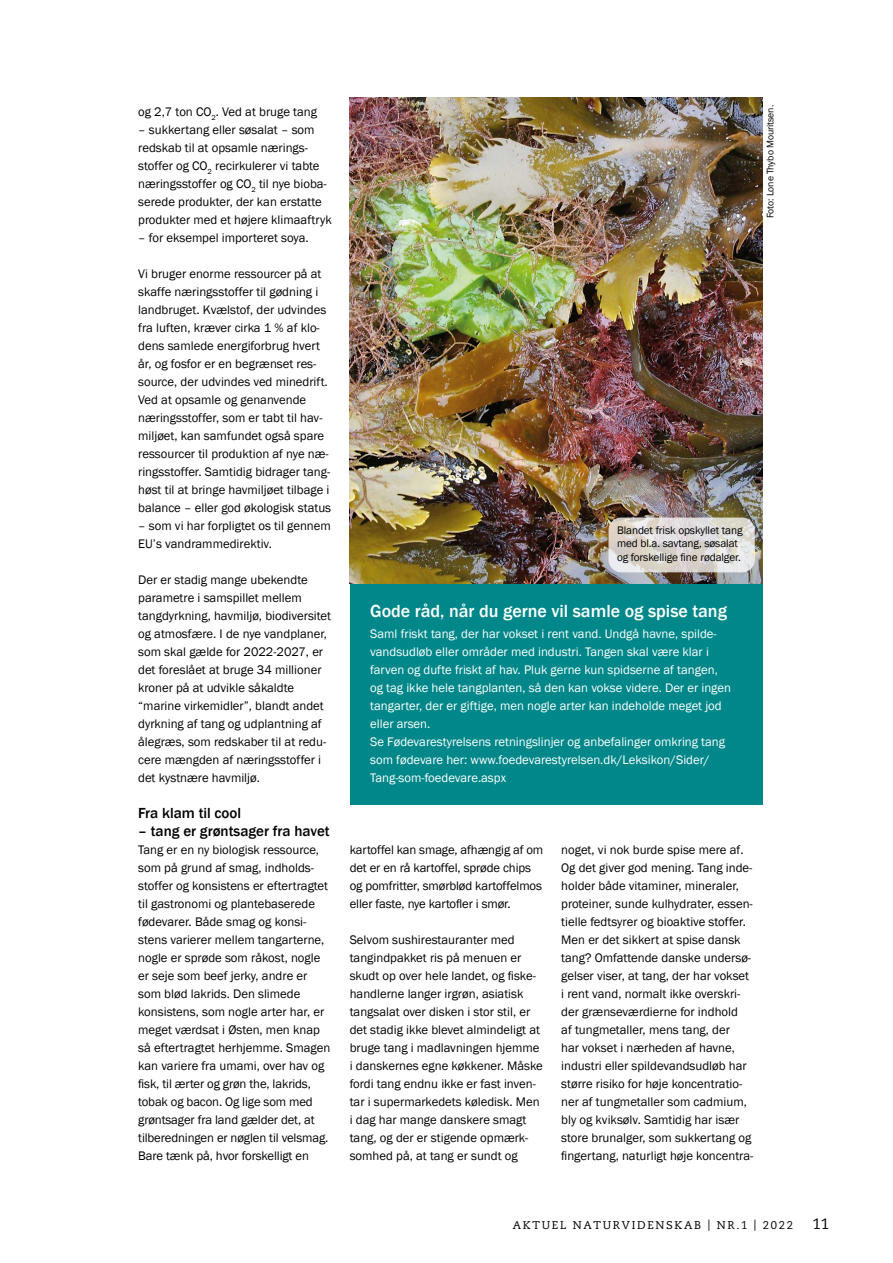
<style>
.page{position:relative;width:893px;height:1263px;background:#fff}
.page>*{position:absolute;margin:0;border:0;box-sizing:border-box;transform-origin:0 0}
.t1{font:500 18px "Franklin Gothic";color:#fff}
.t2{font:500 15px "Franklin Gothic";color:#000}
.t3{font:15px "Caecilia";color:#000}
.t4{font:12.75px/18px "Franklin Gothic";color:#000}
.t5{font:12.75px/18px "Franklin Gothic";color:#fff}
.t6{font:11.25px/13.5px "Franklin Gothic";letter-spacing:-.01em;color:#000}
.t7{font:11.25px "Caecilia";letter-spacing:.15em;color:#000}
.t8{font:9.75px "Franklin Gothic";letter-spacing:-.01em;color:#000}
</style>
<div class="page">
<div style="left:351px;top:548px;width:412px;height:257px;background:#008789"></div>
<img style="left:350px;top:98px;width:413px;height:486px">
<svg style="left:608px;top:517px;width:147px;height:55px;background:#ddd9d4"></svg>
<p class="t4" style="left:138px;top:103px;width:180px">og 2,7 ton CO<sub>2</sub>. Ved at bruge tang</p>
<p class="t4" style="left:138px;top:121px;width:195px">– sukkertang eller søsalat – som redskab til at opsamle nærings&shy;stoffer og CO<sub>2</sub> recirkulerer vi tabte næringsstoffer og CO<sub>2</sub> til nye bioba&shy;serede produkter, der kan erstatte produkter med et højere klimaaftryk</p>
<p class="t4" style="left:138px;top:229px;width:172px">– for eksempel importeret soya.</p>
<p class="t4" style="left:138px;top:265px;width:195px">Vi bruger enorme ressourcer på at skaffe næringsstoffer til gødning i landbruget. Kvælstof, der udvindes fra luften, kræver cirka 1 % af klo&shy;dens samlede energiforbrug hvert år, og fosfor er en begrænset res&shy;source, der udvindes ved minedrift.<br>Ved at opsamle og genanvende næringsstoffer, som er tabt til hav&shy;miljøet, kan samfundet også spare ressourcer til produktion af nye næ&shy;ringsstoffer. Samtidig bidrager tang&shy;høst til at bringe havmiljøet tilbage i balance – eller god økologisk status</p>
<p class="t4" style="left:138px;top:517px;width:194px">– som vi har forpligtet os til gennem<br>EU’s vandrammedirektiv.</p>
<p class="t4" style="left:138px;top:571px;width:194px">Der er stadig mange ubekendte parametre i samspillet mellem tangdyrkning, havmiljø, biodiversitet og atmosfære. I de nye vandplaner, som skal gælde for 2022-2027, er det foreslået at bruge 34 millioner kroner på at udvikle såkaldte “marine virkemidler”, blandt andet dyrkning af tang og udplantning af ålegræs, som redskaber til at redu&shy;cere mængden af næringsstoffer i det kystnære havmiljø.</p>
<p class="t2" style="left:138px;top:804px;width:104px">Fra klam til cool</p>
<p class="t2" style="left:138px;top:822px;width:193px">– tang er grøntsager fra havet</p>
<p class="t4" style="left:138px;top:841px;width:194px">Tang er en ny biologisk ressource, som på grund af smag, indholds&shy;stoffer og konsistens er eftertragtet til gastronomi og plantebaserede fødevarer. Både smag og konsi&shy;stens varierer mellem tangarterne, nogle er sprøde som råkost, nogle er seje som beef jerky, andre er som blød lakrids. Den slimede konsistens, som nogle arter har, er meget værdsat i Østen, men knap så eftertragtet herhjemme. Smagen kan variere fra umami, over hav og fisk, til ærter og grøn the, lakrids, tobak og bacon. Og lige som med grøntsager fra land gælder det, at tilberedningen er nøglen til velsmag.<br>Bare tænk på, hvor forskelligt en</p>
<p class="t4" style="left:350px;top:841px;width:195px">kartoffel kan smage, afhængig af om det er en rå kartoffel, sprøde chips og pomfritter, smørblød kartoffelmos eller faste, nye kartofler i smør.</p>
<p class="t6" style="left:617px;top:523px;width:127px">Blandet frisk opskyllet tang med bl.a. savtang, søsalat og forskellige fine rødalger.</p>
<h1 class="t1" style="left:370px;top:600px;width:358px">Gode råd, når du gerne vil samle og spise tang</h1>
<p class="t5" style="left:370px;top:625px;width:362px">Saml friskt tang, der har vokset i rent vand. Undgå havne, spilde&shy;vandsudløb eller områder med industri. Tangen skal være klar i farven og dufte friskt af hav. Pluk gerne kun spidserne af tangen, og tag ikke hele tangplanten, så den kan vokse videre. Der er ingen tangarter, der er giftige, men nogle arter kan indeholde meget jod eller arsen.<br>Se Fødevarestyrelsens retningslinjer og anbefalinger omkring tang som fødevare her: www.foedevarestyrelsen.dk/Leksikon/Sider/ Tang-som-foedevare.aspx</p>
<p class="t4" style="left:561px;top:841px;width:194px">noget, vi nok burde spise mere af.<br>Og det giver god mening. Tang inde&shy;holder både vitaminer, mineraler, proteiner, sunde kulhydrater, essen&shy;tielle fedtsyrer og bioaktive stoffer.<br>Men er det sikkert at spise dansk tang? Omfattende danske undersø&shy;gelser viser, at tang, der har vokset i rent vand, normalt ikke overskri&shy;der grænseværdierne for indhold<br>af tungmetaller, mens tang, der<br>har vokset i nærheden af havne, industri eller spildevandsudløb har større risiko for høje koncentratio&shy;ner af tungmetaller som cadmium, bly og kviksølv. Samtidig har især store brunalger, som sukkertang og fingertang, naturligt høje koncentra-</p>
<p class="t4" style="left:350px;top:931px;width:195px">Selvom sushirestauranter med tangindpakket ris på menuen er skudt op over hele landet, og fiske&shy;handlerne langer irgrøn, asiatisk tangsalat over disken i stor stil, er det stadig ikke blevet almindeligt at bruge tang i madlavningen hjemme i danskernes egne køkkener. Måske fordi tang endnu ikke er fast inven&shy;tar i supermarkedets køledisk. Men i dag har mange danskere smagt tang, og der er stigende opmærk&shy;somhed på, at tang er sundt og</p>
<p class="t8" style="left:764px;top:218px;width:115px;rotate:-90deg">Foto: Lone Thybo Mouritsen.</p>
<p class="t7" style="left:513px;top:1218px;width:282px">AKTUEL NATURVIDENSKAB | NR.1 | 2022</p>
<p class="t3" style="left:812px;top:1215px;width:18px">11</p>
</div>
